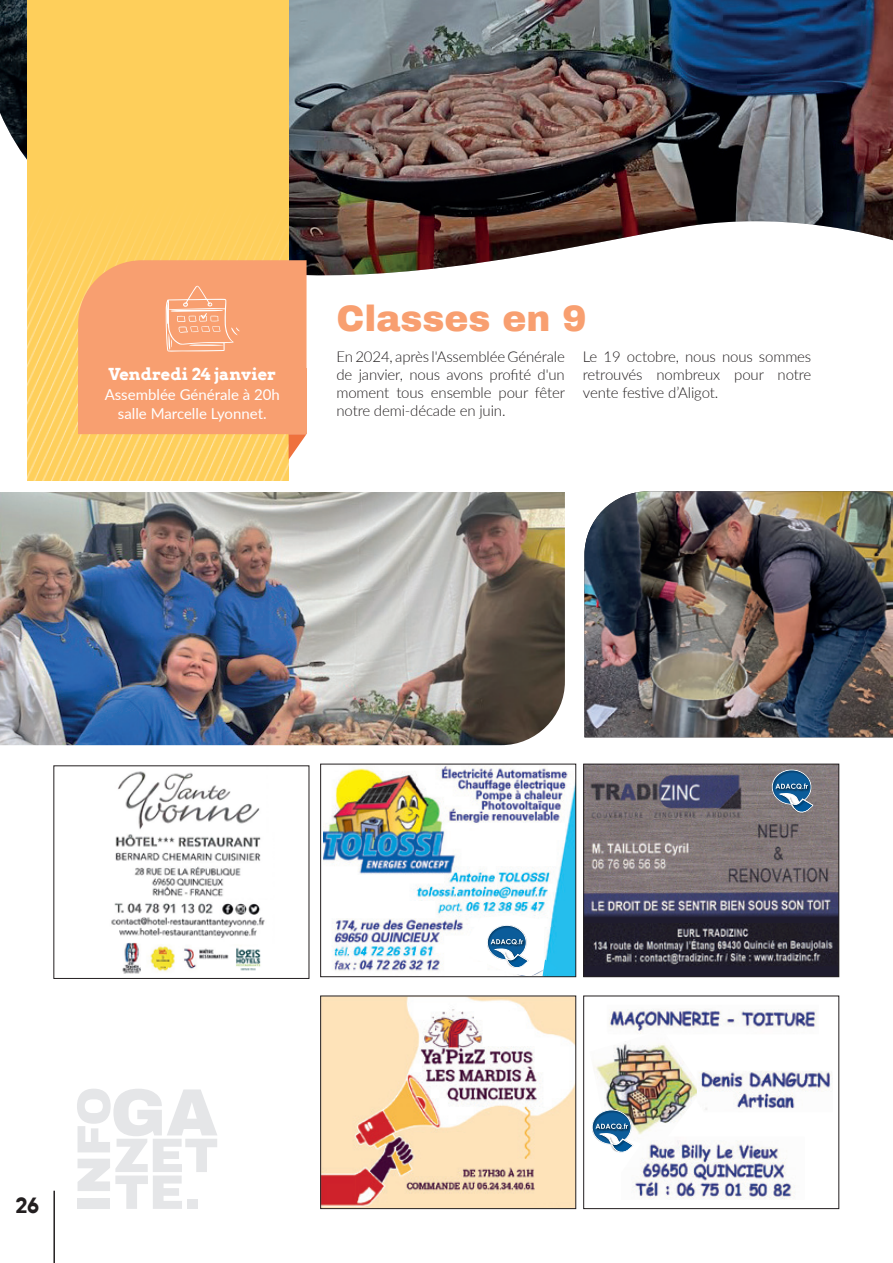
<style>
.page{position:relative;width:893px;height:1263px;background:#fff}
.page>*{position:absolute;margin:0;border:0;box-sizing:border-box;transform-origin:0 0}
.t1{font:900 36px "Archivo";color:#f89f70}
.t2{font:700 21px "Arvo";color:#231f20}
.t3{font:700 16.5px "Arvo";color:#fff}
.t4{font:300 15px/18px "Lato";letter-spacing:-.01em;color:#231f20;text-align:justify}
.t5{font:15px/19.2px "Lato";color:#fff;text-align:center}
</style>
<div class="page">
<hr style="left:53px;top:1191px;width:2px;height:72px;background:#231f20">
<svg style="left:77px;top:1089px;width:140px;height:120px"></svg>
<div style="left:187px;top:1199px;width:10px;height:10px;background:#e5e6e8"></div>
<img style="left:322px;top:997px;width:252px;height:210px">
<div style="left:320px;top:995px;width:256px;height:214px;border:1px solid #231f20"></div>
<img style="left:111px;top:771px;width:154px;height:203px">
<img style="left:323px;top:766px;width:251px;height:209px">
<svg style="left:459px;top:915px;width:99px;height:60px"></svg>
<div style="left:320px;top:764px;width:256px;height:213px;border:1px solid #231f20"></div>
<div style="left:584px;top:898px;width:255px;height:79px;background:#1f1c2e"></div>
<img style="left:585px;top:766px;width:252px;height:151px">
<img style="left:586px;top:923px;width:251px;height:42px">
<svg style="left:772px;top:769px;width:41px;height:46px;background:#5a7c99"></svg>
<div style="left:583px;top:764px;width:256px;height:213px;border:1px solid #231f20"></div>
<img style="left:594px;top:1044px;width:103px;height:91px">
<img style="left:633px;top:1140px;width:163px;height:60px">
<img style="left:609px;top:1009px;width:207px;height:25px">
<img style="left:699px;top:1071px;width:133px;height:39px">
<svg style="left:592px;top:1109px;width:41px;height:44px"></svg>
<div style="left:583px;top:995px;width:256px;height:214px;border:1px solid #231f20"></div>
<img style="left:0;top:0;width:893px;height:276px">
<img style="left:27px;top:0;width:262px;height:480px">
<svg style="left:78px;top:260px;width:229px;height:200px;background:#f8a871"></svg>
<img style="left:584px;top:491px;width:309px;height:246px">
<img style="left:0;top:492px;width:565px;height:253px">
<p class="t3" style="left:108px;top:364px;width:169px">Vendredi 24 janvier</p>
<p class="t5" style="left:105px;top:384px;width:177px">Assemblée Générale à 20h salle Marcelle Lyonnet.</p>
<h1 class="t1" style="left:336px;top:296px;width:252px">Classes en 9</h1>
<p class="t4" style="left:336px;top:347px;width:230px">En 2024, après l'Assemblée Générale de janvier, nous avons profité d'un moment tous ensemble pour fêter notre demi-décade en juin.</p>
<p class="t4" style="left:583px;top:347px;width:230px">Le 19 octobre, nous nous sommes retrouvés nombreux pour notre vente festive d’Aligot.</p>
<h2 class="t2" style="left:15px;top:1192px;width:26px">26</h2>
</div>
